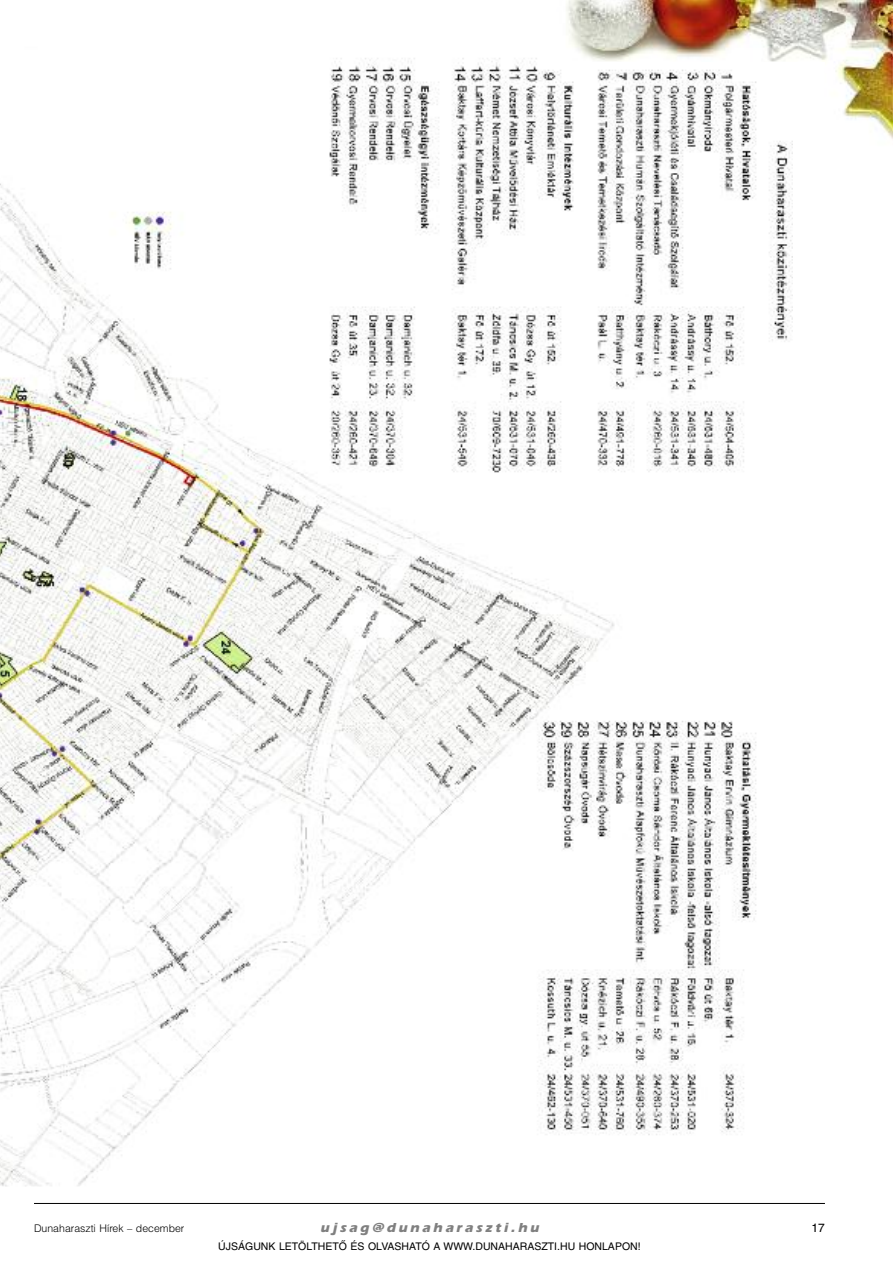
<style>
.page{position:relative;width:893px;height:1263px;background:#fff}
.page>*{position:absolute;margin:0;border:0;box-sizing:border-box;transform-origin:0 0}
.t1{font:italic 700 13.5px "H Erie";color:#808080}
.t2{font:12px "H Switzerland";color:#000}
.t3{font:10.5px "H Switzerland";color:#000}
.t4{font:300 10.5px "H Switzerland";color:#000}
</style>
<div class="page">
<img style="left:566px;top:0;width:327px;height:139px">
<hr style="left:34px;top:1203px;width:791px;height:1px;background:#000">
<img style="left:0;top:47px;width:793px;height:1139px">
<p class="t4" style="left:34px;top:1221px;width:152px">Dunaharaszti Hírek – december</p>
<p class="t1" style="left:320px;top:1219px;width:224px">ujsag@dunaharaszti.hu</p>
<p class="t2" style="left:812px;top:1220px;width:15px">17</p>
<p class="t3" style="left:218px;top:1240px;width:424px">ÚJSÁGUNK LETÖLTHETÕ ÉS OLVASHATÓ A WWW.DUNAHARASZTI.HU HONLAPON!</p>
</div>
